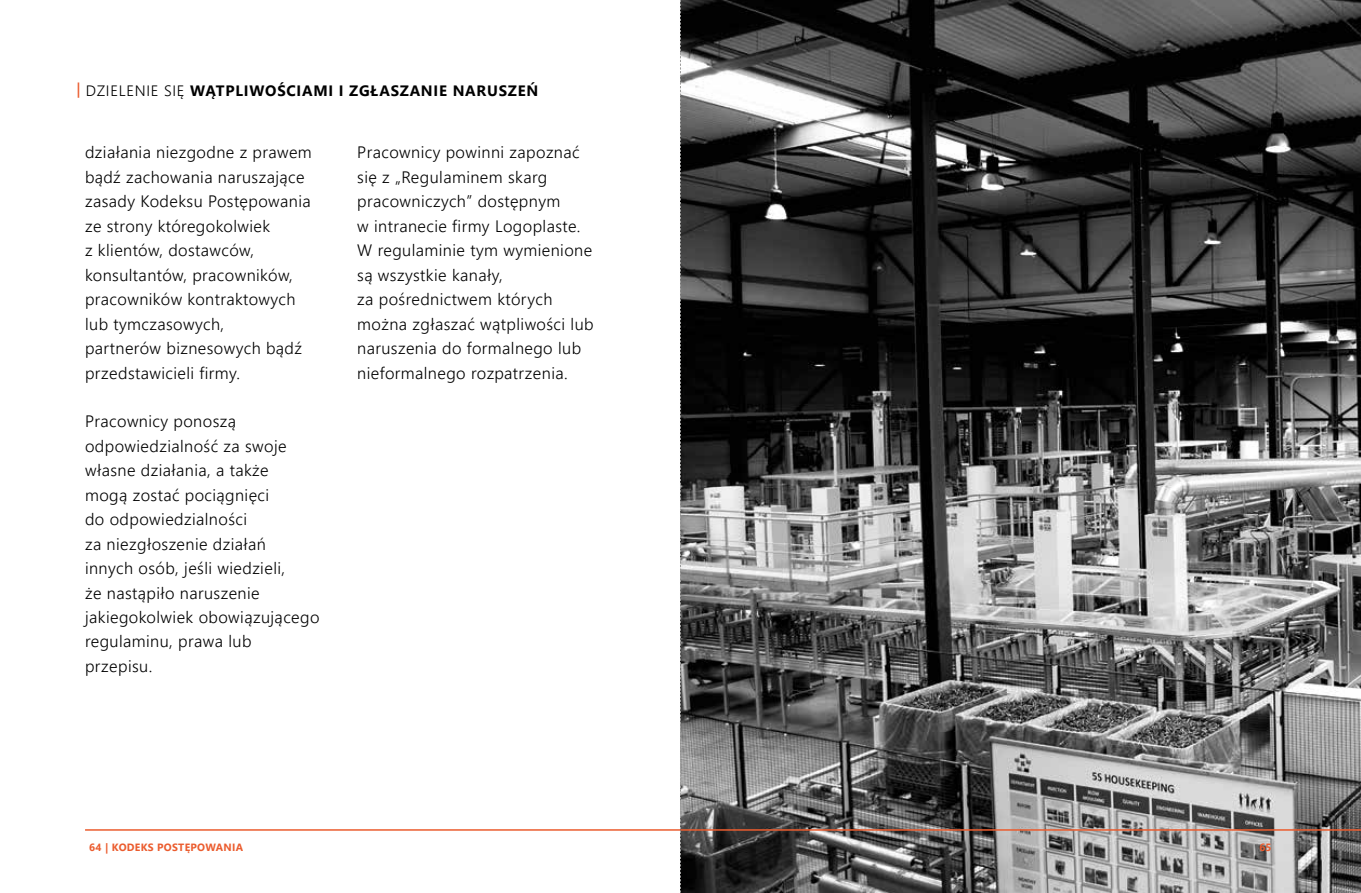
<style>
.page{position:relative;width:1361px;height:893px;background:#fff}
.page>*{position:absolute;margin:0;border:0;box-sizing:border-box;transform-origin:0 0}
.t1{font:300 16.5px/24.5px "Segoe UI";letter-spacing:.025em;color:#000}
.t2{font:700 15px "Segoe UI";letter-spacing:.05em;color:#000}
.t3{font:700 10.5px "Segoe UI";letter-spacing:.025em;color:#eb5c2e}
.s1{font-weight:600;color:#eb5c2e}
.s2{font-weight:300}
</style>
<div class="page">
<img style="left:681px;top:0;width:680px;height:893px">
<hr style="left:85px;top:829px;width:595px;height:2px;background:#eb5c2e">
<hr style="left:680px;top:829px;width:681px;height:2px;background:#eb5c2e">
<svg style="left:680px;top:0;width:1px;height:893px"></svg>
<p class="t2" style="left:77px;top:79px;width:463px"><span class="s1">|</span> <span class="s2">DZIELENIE SIĘ</span> WĄTPLIWOŚCIAMI I ZGŁASZANIE NARUSZEŃ</p>
<p class="t1" style="left:85px;top:140px;width:228px">działania niezgodne z prawem bądź zachowania naruszające zasady Kodeksu Postępowania ze strony któregokolwiek<br>z klientów, dostawców, konsultantów, pracowników, pracowników kontraktowych lub tymczasowych,<br>partnerów biznesowych bądź przedstawicieli firmy.</p>
<p class="t1" style="left:85px;top:409px;width:236px">Pracownicy ponoszą odpowiedzialność za swoje własne działania, a także<br>mogą zostać pociągnięci<br>do odpowiedzialności<br>za niezgłoszenie działań<br>innych osób, jeśli wiedzieli,<br>że nastąpiło naruszenie jakiegokolwiek obowiązującego regulaminu, prawa lub przepisu.</p>
<p class="t1" style="left:357px;top:140px;width:238px">Pracownicy powinni zapoznać się z „Regulaminem skarg pracowniczych” dostępnym<br>w intranecie firmy Logoplaste.<br>W regulaminie tym wymienione są wszystkie kanały,<br>za pośrednictwem których można zgłaszać wątpliwości lub naruszenia do formalnego lub nieformalnego rozpatrzenia.</p>
<p class="t3" style="left:89px;top:838px;width:155px">64 | KODEKS POSTĘPOWANIA</p>
<p class="t3" style="left:1259px;top:838px;width:14px">65</p>
</div>
